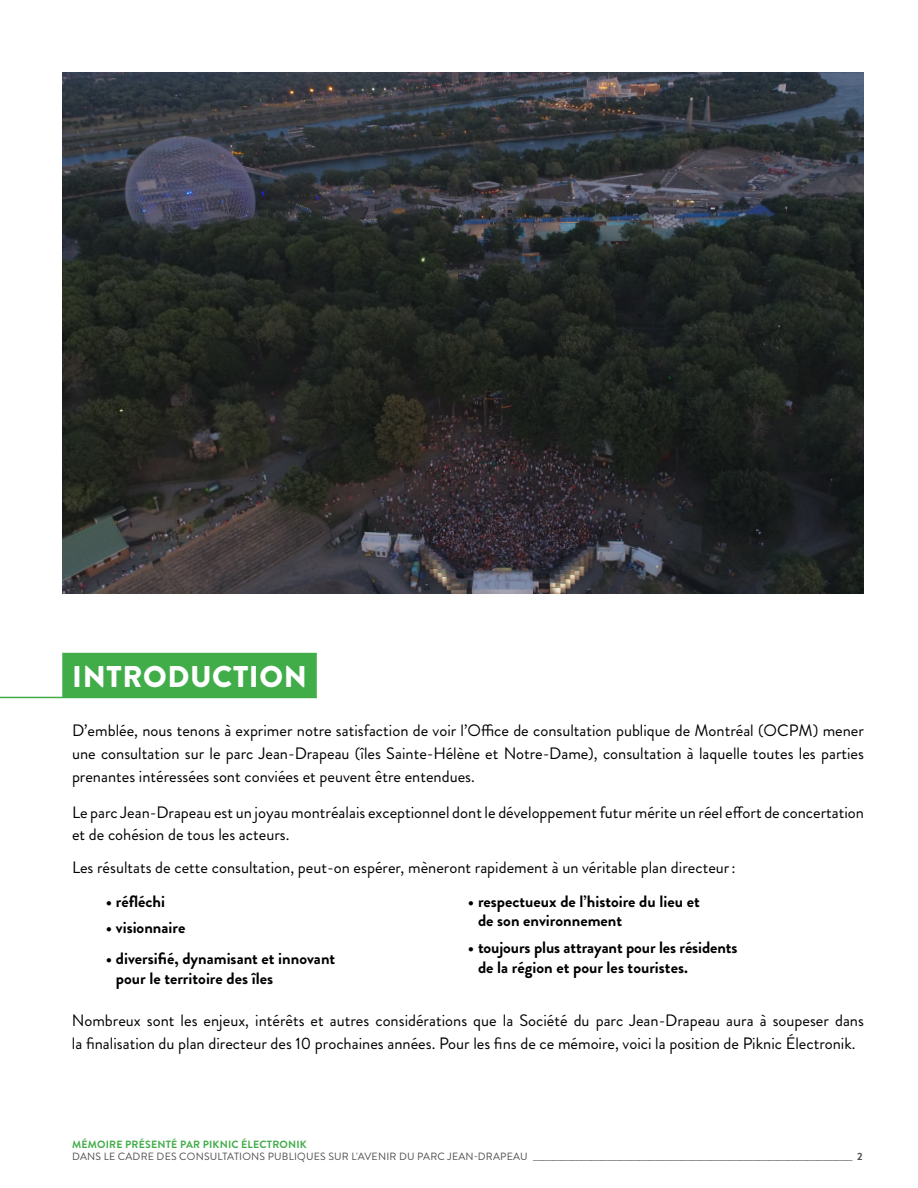
<style>
.page{position:relative;width:918px;height:1188px;background:#fff}
.page>*{position:absolute;margin:0;border:0;box-sizing:border-box;transform-origin:0 0}
.t1{font:900 30px "Brandon Grotesque";letter-spacing:.02em;color:#fff}
.t2{font:16.5px/22.5px "Brandon Grotesque";color:#000}
.t3{font:700 16.5px/19.8px "Brandon Grotesque";color:#000}
.t4{font:10.5px/12px "Brandon Grotesque";letter-spacing:.02em;color:#4d4d4f}
.s1{font-weight:700;color:#41ad49}
.s2{font-weight:700}
</style>
<div class="page">
<div style="left:62px;top:653px;width:255px;height:45px;background:#41ad49"></div>
<hr style="left:0;top:697px;width:317px;height:1px;background:#41ad49">
<img style="left:62px;top:72px;width:802px;height:522px">
<h1 class="t1" style="left:72px;top:655px;width:236px">INTRODUCTION</h1>
<p class="t2" style="left:72px;top:720px;width:794px;text-align:justify">D’emblée, nous tenons à exprimer notre satisfaction de voir l’Office de consultation publique de Montréal (OCPM) mener une consultation sur le parc Jean-Drapeau (îles Sainte-Hélène et Notre-Dame), consultation à laquelle toutes les parties prenantes intéressées sont conviées et peuvent être entendues.</p>
<p class="t2" style="left:72px;top:801px;width:794px">Le parc Jean-Drapeau est un joyau montréalais exceptionnel dont le développement futur mérite un réel effort de concertation et de cohésion de tous les acteurs.</p>
<p class="t2" style="left:72px;top:857px;width:665px">Les résultats de cette consultation, peut-on espérer, mèneront rapidement à un véritable plan directeur:</p>
<p class="t3" style="left:106px;top:891px;width:61px">• réfléchi</p>
<p class="t3" style="left:106px;top:918px;width:81px">• visionnaire</p>
<p class="t3" style="left:116px;top:949px;width:221px;text-indent:-10px">• diversifié, dynamisant et innovant pour le territoire des îles</p>
<p class="t3" style="left:478px;top:891px;width:223px;text-indent:-10px">• respectueux de l’histoire du lieu et de son environnement</p>
<p class="t3" style="left:478px;top:938px;width:261px;text-indent:-10px">• toujours plus attrayant pour les résidents de la région et pour les touristes.</p>
<p class="t2" style="left:72px;top:1010px;width:794px">Nombreux sont les enjeux, intérêts et autres considérations que la Société du parc Jean-Drapeau aura à soupeser dans la finalisation du plan directeur des 10 prochaines années. Pour les fins de ce mémoire, voici la position de Piknic Électronik.</p>
<p class="t4" style="left:72px;top:1138px;width:792px"><span class="s1">MÉMOIRE PRÉSENTÉ PAR PIKNIC ÉLECTRONIK<br></span>DANS LE CADRE DES CONSULTATIONS PUBLIQUES SUR L'AVENIR DU PARC JEAN-DRAPEAU ___________________________________________________________________________________________________ <span class="s2">2</span></p>
</div>
